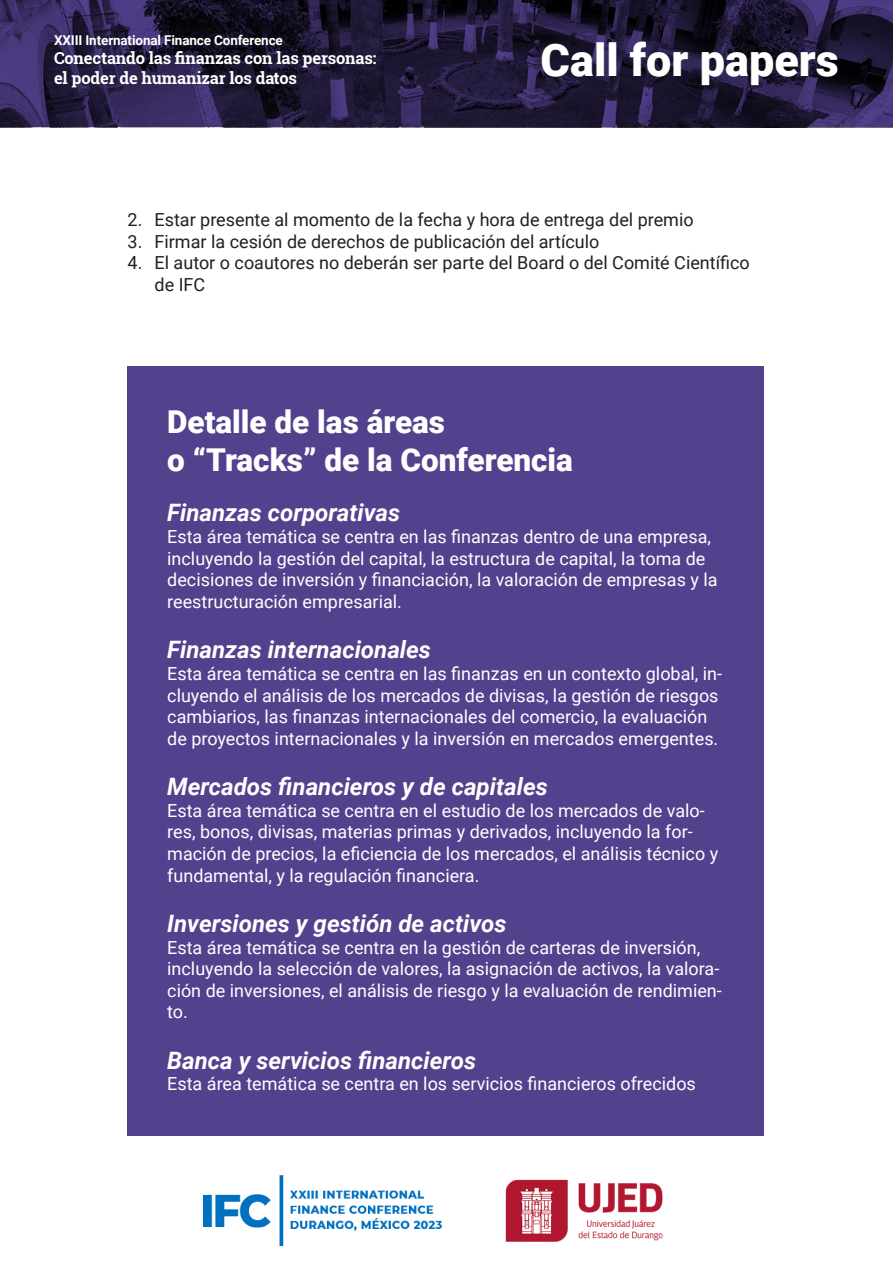
<style>
.page{position:relative;width:893px;height:1263px;background:#fff}
.page>*{position:absolute;margin:0;border:0;box-sizing:border-box;transform-origin:0 0}
.t1{font:900 45px "Roboto";color:#fff}
.t2{font:900 31.5px "Roboto";color:#fff}
.t3{font:italic 700 24px "Roboto";color:#fff}
.t4{font:18px/21.6px "Roboto";color:#fff}
.t5{font:18px/21.6px "Roboto";color:#231f20}
.t6{font:700 16.5px/19.8px "Roboto Slab";letter-spacing:-.01em;color:#fff}
.t7{font:700 13.5px "Roboto";letter-spacing:-.01em;color:#fff}
</style>
<div class="page">
<svg style="left:0;top:0;width:893px;height:128px;background:#231c3c"></svg>
<img style="left:505px;top:1179px;width:158px;height:63px">
<img style="left:203px;top:1175px;width:239px;height:72px">
<div style="left:128px;top:366px;width:636px;height:769px;background:#53418e"></div>
<p class="t7" style="left:54px;top:30px;width:230px">XXIII International Finance Conference</p>
<p class="t6" style="left:54px;top:48px;width:324px">Conectando las finanzas con las personas: el poder de humanizar los datos</p>
<h1 class="t1" style="left:541px;top:29px;width:300px">Call for papers</h1>
<p class="t5" style="left:128px;top:208px;width:568px">2. Estar presente al momento de la fecha y hora de entrega del premio</p>
<p class="t5" style="left:128px;top:230px;width:473px">3. Firmar la cesión de derechos de publicación del artículo</p>
<p class="t5" style="left:155px;top:251px;width:597px;text-indent:-27px">4. El autor o coautores no deberán ser parte del Board o del Comité Científico de IFC</p>
<p class="t2" style="left:167px;top:400px;width:279px">Detalle de las áreas</p>
<p class="t2" style="left:167px;top:438px;width:407px">o “Tracks” de la Conferencia</p>
<p class="t3" style="left:167px;top:496px;width:234px">Finanzas corporativas</p>
<p class="t4" style="left:167px;top:525px;width:552px">Esta área temática se centra en las finanzas dentro de una empresa, incluyendo la gestión del capital, la estructura de capital, la toma de decisiones de inversión y financiación, la valoración de empresas y la reestructuración empresarial.</p>
<p class="t3" style="left:167px;top:633px;width:265px">Finanzas internacionales</p>
<p class="t4" style="left:167px;top:662px;width:556px">Esta área temática se centra en las finanzas en un contexto global, in&shy;cluyendo el análisis de los mercados de divisas, la gestión de riesgos cambiarios, las finanzas internacionales del comercio, la evaluación de proyectos internacionales y la inversión en mercados emergentes.</p>
<p class="t3" style="left:167px;top:770px;width:382px">Mercados financieros y de capitales</p>
<p class="t4" style="left:167px;top:799px;width:552px">Esta área temática se centra en el estudio de los mercados de valo&shy;res, bonos, divisas, materias primas y derivados, incluyendo la for&shy;mación de precios, la eficiencia de los mercados, el análisis técnico y fundamental, y la regulación financiera.</p>
<p class="t3" style="left:167px;top:906px;width:341px">Inversiones y gestión de activos</p>
<p class="t4" style="left:167px;top:936px;width:556px">Esta área temática se centra en la gestión de carteras de inversión, incluyendo la selección de valores, la asignación de activos, la valora&shy;ción de inversiones, el análisis de riesgo y la evaluación de rendimien&shy;to.</p>
<p class="t3" style="left:167px;top:1043px;width:310px">Banca y servicios financieros</p>
<p class="t4" style="left:167px;top:1072px;width:530px">Esta área temática se centra en los servicios financieros ofrecidos</p>
</div>
